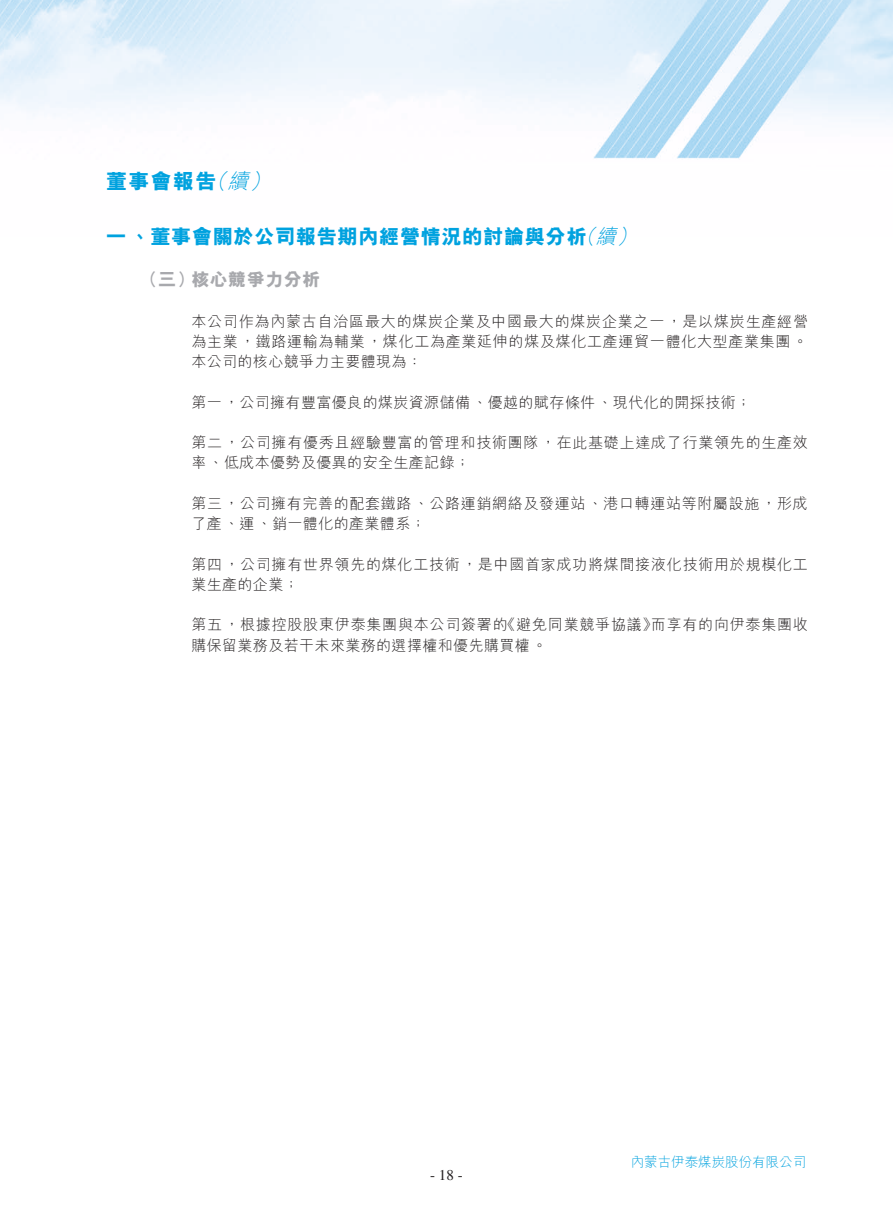
<style>
.page{position:relative;width:893px;height:1212px;background:#fff}
.page>*{position:absolute;margin:0;border:0;box-sizing:border-box;transform-origin:0 0}
.t1{font:800 21px "M Hei HK";letter-spacing:.06em;color:#00a2df}
.t2{font:800 20.25px "M Hei HK";letter-spacing:.025em;color:#00a2df}
.t3{font:800 18px "M Hei HK";letter-spacing:.025em;color:#a8a9ad}
.t4{font:300 15px/20.2px "M Hei HK";letter-spacing:.045em;color:#231f20}
.t5{font:300 15px "M Hei HK";letter-spacing:.025em;color:#231f20}
.t6{font:15px "Times LT Std";color:#231f20}
.t7{font:300 13.5px "M Hei HK";color:#00a2df}
.s1{font-weight:300;font-style:italic}
</style>
<div class="page">
<img style="left:0;top:0;width:893px;height:159px">
<h1 class="t1" style="left:106px;top:167px;width:172px">董事會報告<span class="s1">（續）</span></h1>
<h2 class="t2" style="left:106px;top:223px;width:538px">一、董事會關於公司報告期內經營情況的討論與分析<span class="s1">（續）</span></h2>
<p class="t3" style="left:140px;top:267px;width:182px">（三）核心競爭力分析</p>
<p class="t4" style="left:191px;top:310px;width:618px;text-align:justify">本公司作為內蒙古自治區最大的煤炭企業及中國最大的煤炭企業之一，是以煤炭生產經營為主業，鐵路運輸為輔業，煤化工為產業延伸的煤及煤化工產運貿一體化大型產業集團。本公司的核心競爭力主要體現為：</p>
<p class="t5" style="left:191px;top:392px;width:561px">第一，公司擁有豐富優良的煤炭資源儲備、優越的賦存條件、現代化的開採技術；</p>
<p class="t4" style="left:191px;top:432px;width:618px">第二，公司擁有優秀且經驗豐富的管理和技術團隊，在此基礎上達成了行業領先的生產效率、低成本優勢及優異的安全生產記錄；</p>
<p class="t4" style="left:191px;top:493px;width:618px">第三，公司擁有完善的配套鐵路、公路運銷網絡及發運站、港口轉運站等附屬設施，形成了產、運、銷一體化的產業體系；</p>
<p class="t4" style="left:191px;top:553px;width:618px">第四，公司擁有世界領先的煤化工技術，是中國首家成功將煤間接液化技術用於規模化工業生產的企業；</p>
<p class="t4" style="left:191px;top:614px;width:618px">第五，根據控股股東伊泰集團與本公司簽署的《避免同業競爭協議》而享有的向伊泰集團收購保留業務及若干未來業務的選擇權和優先購買權。</p>
<p class="t6" style="left:430px;top:1167px;width:34px">- 18 -</p>
<p class="t7" style="left:631px;top:1152px;width:177px">內蒙古伊泰煤炭股份有限公司</p>
</div>
